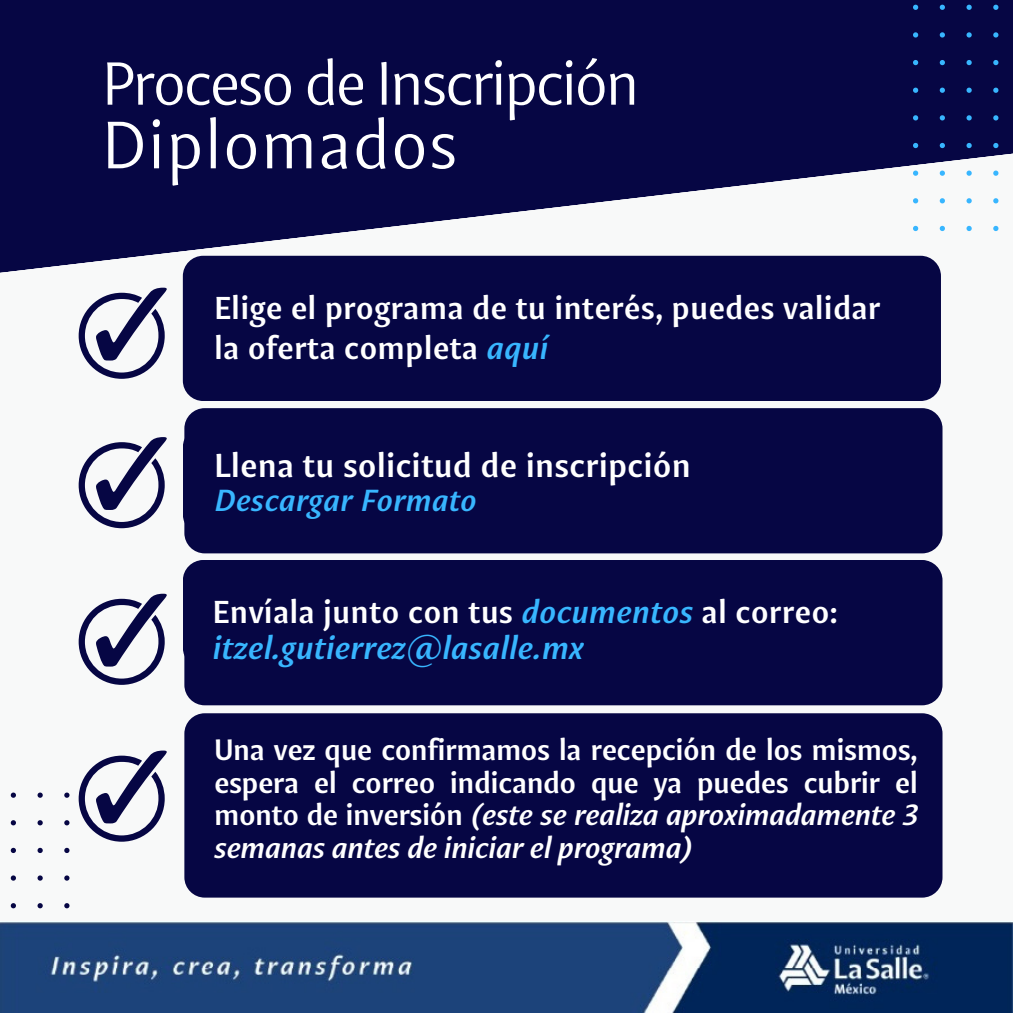
<style>
.page{position:relative;width:1013px;height:1013px;background:#fff}
.page>*{position:absolute;margin:0;border:0;box-sizing:border-box;transform-origin:0 0}
.t1{font:67.75px "Indivisa Text Sans";color:#fff}
.t2{font:61.5px "Indivisa Text Sans";letter-spacing:-.055em;color:#fff}
.t3{font:700 33.38px "Indivisa Text Sans";color:#fff}
.t4{font:italic 700 32.12px/35.6px "Indivisa Text Sans";color:#38b6ff}
.t5{font:700 32.12px/40.2px "Indivisa Text Sans";color:#fff}
.t6{font:italic 700 30.88px "Indivisa Text Sans";color:#38b6ff}
.t7{font:700 29.62px/32.8px "Indivisa Text Sans";letter-spacing:-.02em;color:#fff;text-align:justify}
.s1{font-style:italic;color:#38b6ff}
.s2{font-style:normal;color:#fff}
.s3{font-style:italic}
</style>
<div class="page">
<div style="left:0;top:0;width:1012px;height:1012px;background:#f8f9f9"></div>
<svg style="left:0;top:0;width:943px;height:289px;fill:#060644"></svg>
<svg style="left:913px;top:0;width:99px;height:231px"></svg>
<svg style="left:10px;top:792px;width:59px;height:117px"></svg>
<img style="left:0;top:921px;width:1012px;height:91px">
<div style="left:184px;top:713px;width:758px;height:184px;background:#060644;border-radius:20px"></div>
<div style="left:183px;top:256px;width:757px;height:145px;background:#060644;border-radius:20px"></div>
<svg style="left:79px;top:288px;width:88px;height:90px"></svg>
<div style="left:184px;top:408px;width:758px;height:145px;background:#060644;border-radius:20px"></div>
<div style="left:184px;top:560px;width:758px;height:145px;background:#060644;border-radius:20px"></div>
<svg style="left:79px;top:437px;width:88px;height:91px"></svg>
<svg style="left:79px;top:593px;width:88px;height:91px"></svg>
<svg style="left:79px;top:750px;width:88px;height:91px"></svg>
<h2 class="t2" style="left:101px;top:46px;width:540px">Proceso de Inscripción</h2>
<h1 class="t1" style="left:101px;top:104px;width:358px">Diplomados</h1>
<p class="t5" style="left:214px;top:288px;width:668px">Elige el programa de tu interés, puedes validar la oferta completa <span class="s1">aquí</span></p>
<p class="t3" style="left:214px;top:445px;width:478px">Llena tu solicitud de inscripción</p>
<p class="t6" style="left:214px;top:482px;width:264px">Descargar Formato</p>
<h2 class="t4" style="left:212px;top:594px;width:627px"><span class="s2">Envíala junto con tus</span> documentos <span class="s2">al correo: </span>itzel.gutierrez@lasalle.mx</h2>
<p class="t7" style="left:214px;top:733px;width:705px">Una vez que confirmamos la recepción de los mismos, espera el correo indicando que ya puedes cubrir el monto de inversión <span class="s3">(este se realiza aproximadamente 3 semanas antes de iniciar el programa)</span></p>
</div>
